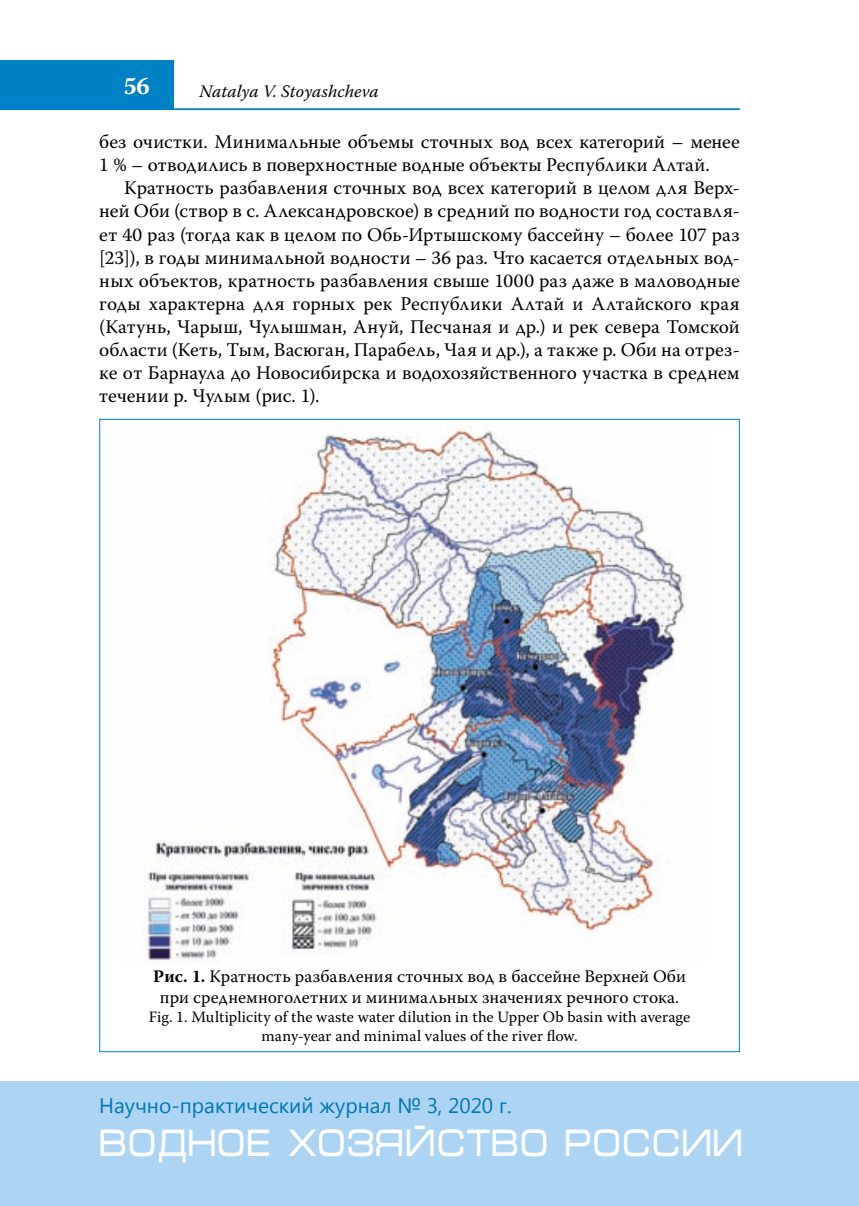
<style>
.page{position:relative;width:859px;height:1206px;background:#fff}
.page>*{position:absolute;margin:0;border:0;box-sizing:border-box;transform-origin:0 0}
.t1{font:38.5px "Micra C";color:#fff;scale:.83 1}
.t2{font:700 24.5px "Warnock Pro";color:#fff}
.t3{font:21px "Segoe UI";color:#0077b6}
.t4{font:19.25px/23.1px "Warnock Pro";letter-spacing:.005em;color:#000}
.t5{font:17.5px/21px "Warnock Pro";letter-spacing:.005em;color:#000;text-align:center}
.t6{font:italic 17.5px "Warnock Pro";letter-spacing:.005em;color:#000}
.t7{font:15.75px/19.2px "Warnock Pro";letter-spacing:.01em;color:#000;text-align:center}
.s1{font-weight:700}
</style>
<div class="page">
<hr style="left:0;top:108px;width:739px;height:2px;background:#0080c5">
<div style="left:0;top:60px;width:174px;height:50px;background:#0080c5"></div>
<div style="left:0;top:1081px;width:858px;height:124px;background:#add4f3"></div>
<img style="left:145px;top:425px;width:541px;height:536px">
<p class="t2" style="left:123px;top:71px;width:28px">56</p>
<p class="t6" style="left:199px;top:81px;width:181px">Natalya V. Stoyashcheva</p>
<p class="t4" style="left:99px;top:130px;width:641px">без очистки. Минимальные объемы сточных вод всех категорий – менее<br>1 % – отводились в поверхностные водные объекты Республики Алтай.</p>
<p class="t4" style="left:99px;top:176px;width:641px;text-align:justify;text-indent:25px">Кратность разбавления сточных вод всех категорий в целом для Верх&shy;ней Оби (створ в с. Александровское) в средний по водности год составля&shy;ет 40 раз (тогда как в целом по Обь-Иртышскому бассейну – более 107 раз [23]), в годы минимальной водности – 36 раз. Что касается отдельных вод&shy;ных объектов, кратность разбавления свыше 1000 раз даже в маловодные годы характерна для горных рек Республики Алтай и Алтайского края (Катунь, Чарыш, Чулышман, Ануй, Песчаная и др.) и рек севера Томской области (Кеть, Тым, Васюган, Парабель, Чая и др.), а также р. Оби на отрез&shy;ке от Барнаула до Новосибирска и водохозяйственного участка в среднем течении р. Чулым (рис. 1).</p>
<p class="t5" style="left:153px;top:965px;width:534px"><span class="s1">Рис. 1.</span> Кратность разбавления сточных вод в бассейне Верхней Оби при среднемноголетних и минимальных значениях речного стока.</p>
<p class="t7" style="left:149px;top:1006px;width:543px">Fig. 1. Multiplicity of the waste water dilution in the Upper Ob basin with average many-year and minimal values of the river flow.</p>
<p class="t3" style="left:99px;top:1090px;width:413px">Научно-практический журнал № 3, 2020 г.</p>
<h1 class="t1" style="left:99px;top:1126px;width:777px">ВОДНОЕ ХОЗЯЙСТВО РОССИИ</h1>
</div>
